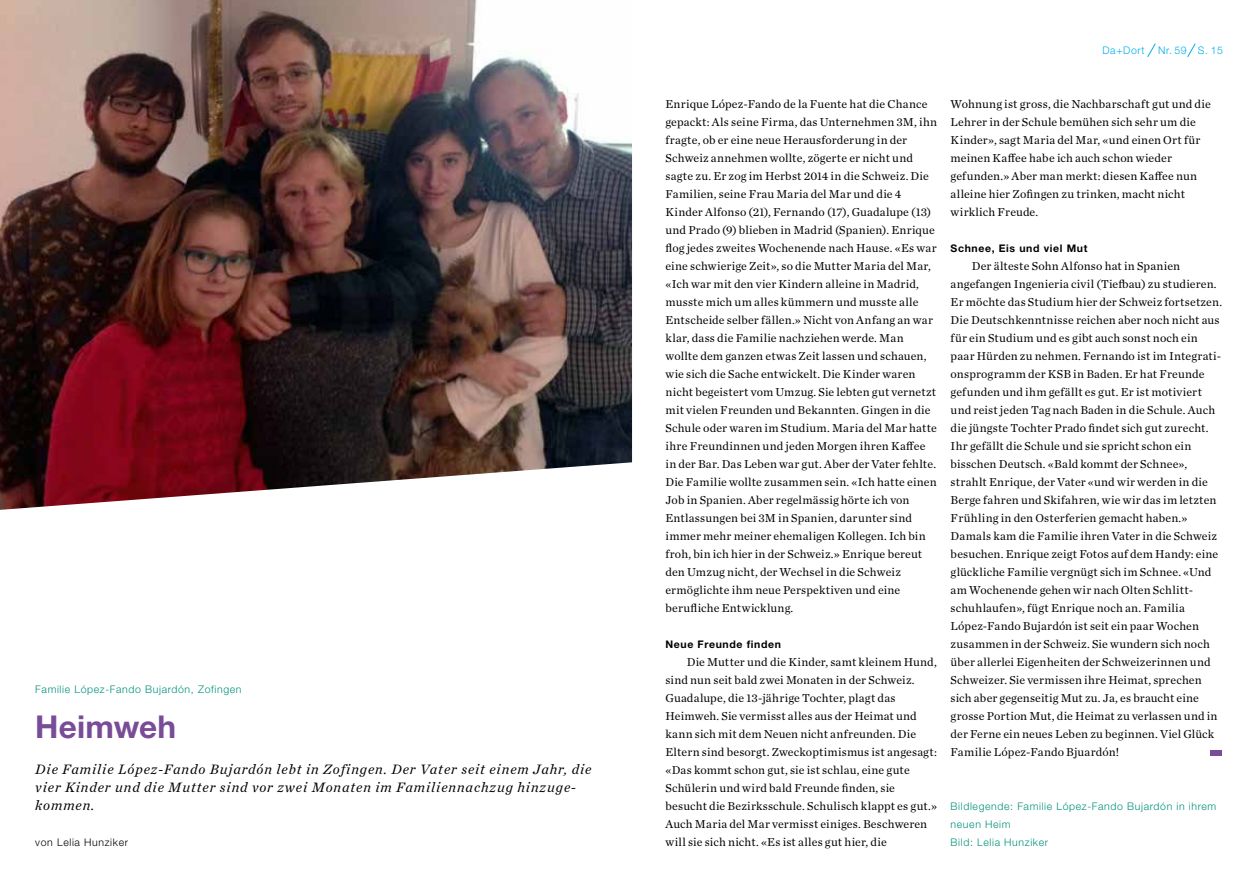
<style>
.page{position:relative;width:1259px;height:893px;background:#fff}
.page>*{position:absolute;margin:0;border:0;box-sizing:border-box;transform-origin:0 0}
.t1{font:700 31.5px "Helvetica Neue LT Std";letter-spacing:.005em;color:#794c98}
.t2{font:italic 14.25px/18px "Chronicle Text G1";letter-spacing:.06em;color:#000}
.t3{font:12px/18px "Chronicle Text G1";letter-spacing:.015em;color:#000}
.t4{font:300 10.5px/18px "Helvetica Neue LT Std";letter-spacing:.06em;color:#00927c}
.t5{font:700 10.5px "Helvetica Neue LT Std";letter-spacing:.06em;color:#000}
.t6{font:300 10.5px "Helvetica Neue LT Std";letter-spacing:.06em;color:#00b0eb}
.t7{font:300 10.5px "Helvetica Neue LT Std";letter-spacing:.06em;color:#000}
</style>
<div class="page">
<svg style="left:1147px;top:43px;width:8px;height:14px"></svg>
<svg style="left:1187px;top:43px;width:8px;height:14px"></svg>
<img style="left:0;top:0;width:632px;height:510px">
<div style="left:1210px;top:750px;width:11px;height:6px;background:#794c98"></div>
<p class="t4" style="left:35px;top:680px;width:208px">Familie López-Fando Bujardón, Zofingen</p>
<h1 class="t1" style="left:35px;top:707px;width:142px">Heimweh</h1>
<p class="t2" style="left:35px;top:759px;width:558px">Die Familie López-Fando Bujardón lebt in Zofingen. Der Vater seit einem Jahr, die vier Kinder und die Mutter sind vor zwei Monaten im Familiennachzug hinzuge&shy;kommen.</p>
<p class="t7" style="left:35px;top:836px;width:94px">von Lelia Hunziker</p>
<p class="t6" style="left:1102px;top:44px;width:44px">Da+Dort</p>
<p class="t6" style="left:1158px;top:44px;width:66px">Nr. 59 S. 15</p>
<p class="t3" style="left:665px;top:94px;width:273px">Enrique López-Fando de la Fuente hat die Chance gepackt: Als seine Firma, das Unternehmen 3M, ihn fragte, ob er eine neue Herausforderung in der Schweiz annehmen wollte, zögerte er nicht und sagte zu. Er zog im Herbst 2014 in die Schweiz. Die Familien, seine Frau Maria del Mar und die 4<br>Kinder Alfonso (21), Fernando (17), Guadalupe (13) und Prado (9) blieben in Madrid (Spanien). Enrique flog jedes zweites Wochenende nach Hause. «Es war eine schwierige Zeit», so die Mutter Maria del Mar, «Ich war mit den vier Kindern alleine in Madrid, musste mich um alles kümmern und musste alle Entscheide selber fällen.» Nicht von Anfang an war klar, dass die Familie nachziehen werde. Man wollte dem ganzen etwas Zeit lassen und schauen, wie sich die Sache entwickelt. Die Kinder waren nicht begeistert vom Umzug. Sie lebten gut vernetzt mit vielen Freunden und Bekannten. Gingen in die Schule oder waren im Studium. Maria del Mar hatte ihre Freundinnen und jeden Morgen ihren Kaffee in der Bar. Das Leben war gut. Aber der Vater fehlte.<br>Die Familie wollte zusammen sein. «Ich hatte einen Job in Spanien. Aber regelmässig hörte ich von Entlassungen bei 3M in Spanien, darunter sind immer mehr meiner ehemaligen Kollegen. Ich bin froh, bin ich hier in der Schweiz.» Enrique bereut den Umzug nicht, der Wechsel in die Schweiz ermöglichte ihm neue Perspektiven und eine berufliche Entwicklung.</p>
<p class="t5" style="left:665px;top:638px;width:117px">Neue Freunde finden</p>
<p class="t3" style="left:665px;top:652px;width:273px;text-indent:21px">Die Mutter und die Kinder, samt kleinem Hund, sind nun seit bald zwei Monaten in der Schweiz.<br>Guadalupe, die 13-jährige Tochter, plagt das Heimweh. Sie vermisst alles aus der Heimat und kann sich mit dem Neuen nicht anfreunden. Die Eltern sind besorgt. Zweckoptimismus ist angesagt: «Das kommt schon gut, sie ist schlau, eine gute Schülerin und wird bald Freunde finden, sie besucht die Bezirksschule. Schulisch klappt es gut.» Auch Maria del Mar vermisst einiges. Beschweren will sie sich nicht. «Es ist alles gut hier, die</p>
<p class="t3" style="left:950px;top:94px;width:262px">Wohnung ist gross, die Nachbarschaft gut und die Lehrer in der Schule bemühen sich sehr um die Kinder», sagt Maria del Mar, «und einen Ort für meinen Kaffee habe ich auch schon wieder gefunden.» Aber man merkt: diesen Kaffee nun alleine hier Zofingen zu trinken, macht nicht wirklich Freude.</p>
<p class="t5" style="left:950px;top:242px;width:138px">Schnee, Eis und viel Mut</p>
<p class="t3" style="left:950px;top:256px;width:273px;text-indent:21px">Der älteste Sohn Alfonso hat in Spanien angefangen Ingenieria civil (Tiefbau) zu studieren.<br>Er möchte das Studium hier der Schweiz fortsetzen.<br>Die Deutschkenntnisse reichen aber noch nicht aus für ein Studium und es gibt auch sonst noch ein paar Hürden zu nehmen. Fernando ist im Integrati&shy;onsprogramm der KSB in Baden. Er hat Freunde gefunden und ihm gefällt es gut. Er ist motiviert und reist jeden Tag nach Baden in die Schule. Auch die jüngste Tochter Prado findet sich gut zurecht.<br>Ihr gefällt die Schule und sie spricht schon ein bisschen Deutsch. «Bald kommt der Schnee», strahlt Enrique, der Vater «und wir werden in die Berge fahren und Skifahren, wie wir das im letzten Frühling in den Osterferien gemacht haben.» Damals kam die Familie ihren Vater in die Schweiz besuchen. Enrique zeigt Fotos auf dem Handy: eine glückliche Familie vergnügt sich im Schnee. «Und am Wochenende gehen wir nach Olten Schlitt&shy;schuhlaufen», fügt Enrique noch an. Familia López-Fando Bujardón ist seit ein paar Wochen zusammen in der Schweiz. Sie wundern sich noch über allerlei Eigenheiten der Schweizerinnen und Schweizer. Sie vermissen ihre Heimat, sprechen sich aber gegenseitig Mut zu. Ja, es braucht eine grosse Portion Mut, die Heimat zu verlassen und in der Ferne ein neues Leben zu beginnen. Viel Glück Familie López-Fando Bjuardón!</p>
<p class="t4" style="left:950px;top:797px;width:267px">Bildlegende: Familie López-Fando Bujardón in ihrem neuen Heim<br>Bild: Lelia Hunziker</p>
</div>
